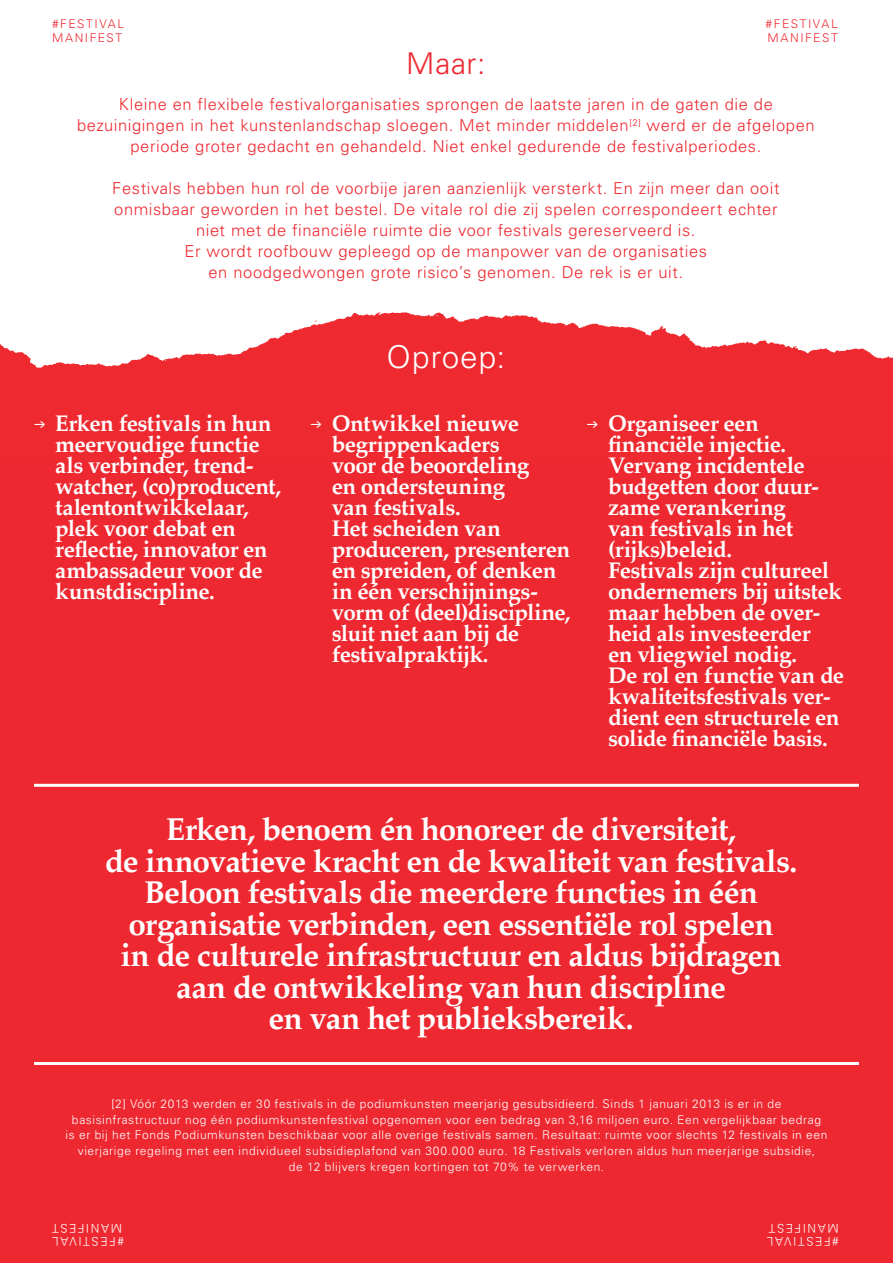
<style>
.page{position:relative;width:893px;height:1263px;background:#fff}
.page>*{position:absolute;margin:0;border:0;box-sizing:border-box;transform-origin:0 0}
.t1{font:700 31.5px/31.5px "Palatino";letter-spacing:-.025em;color:#fff;text-align:center}
._1-koloms_tekst{font:300 31.5px "Univers LT Std";letter-spacing:.03em;color:#fff}
._1-koloms_tekst-2{font:300 30px "Univers LT Std";color:#ee2830}
.t2{font:700 22.5px/21px "Palatino";letter-spacing:-.02em;color:#fff}
._1-koloms_tekst-3{font:300 16.5px/21px "Univers LT Std";letter-spacing:.035em;color:#ee2830;text-align:center}
._1-koloms_tekst-4{font:300 12px/15.8px "Univers LT Std";letter-spacing:.05em;color:#fff;text-align:center}
._1-koloms_tekst-5{font:300 12px "Univers LT Std";letter-spacing:.13em;color:#ee2830}
._1-koloms_tekst-6{font:300 12px "Univers LT Std";letter-spacing:.135em;color:#fff}
._1-koloms_tekst-7{font:300 12px "Univers LT Std";letter-spacing:.125em;color:#fff}
</style>
<div class="page">
<div style="left:0;top:414px;width:893px;height:849px;background:#ee2830"></div>
<img style="left:0;top:312px;width:893px;height:102px">
<hr style="left:34px;top:784px;width:825px;height:3px;background:#fff">
<hr style="left:34px;top:1062px;width:825px;height:3px;background:#fff">
<p class="_1-koloms_tekst-5" style="left:52px;top:17px;width:74px">#FESTIVAL</p>
<p class="_1-koloms_tekst-5" style="left:52px;top:30px;width:72px">MANIFEST</p>
<p class="_1-koloms_tekst-5" style="left:766px;top:17px;width:74px">#FESTIVAL</p>
<p class="_1-koloms_tekst-5" style="left:767px;top:30px;width:72px">MANIFEST</p>
<p class="_1-koloms_tekst-2" style="left:406px;top:45px;width:81px">Maar:</p>
<p class="_1-koloms_tekst-3" style="left:77px;top:94px;width:739px">Kleine en flexibele festivalorganisaties sprongen de laatste jaren in de gaten die de bezuinigingen in het kunstenlandschap sloegen. Met minder middelen<sup>[2]</sup> werd er de afgelopen periode groter gedacht en gehandeld. Niet enkel gedurende de festivalperiodes.</p>
<p class="_1-koloms_tekst-3" style="left:112px;top:178px;width:669px">Festivals hebben hun rol de voorbije jaren aanzienlijk versterkt. En zijn meer dan ooit onmisbaar geworden in het bestel. De vitale rol die zij spelen correspondeert echter niet met de financiële ruimte die voor festivals gereserveerd is.<br>Er wordt roofbouw gepleegd op de manpower van de organisaties<br>en noodgedwongen grote risico’s genomen. De rek is er uit.</p>
<p class="t2" style="left:55px;top:412px;width:218px">Erken festivals in hun meervoudige functie</p>
<p class="t2" style="left:55px;top:454px;width:227px">als verbinder, trend&shy;watcher, (co)producent, talentontwikkelaar,</p>
<p class="t2" style="left:55px;top:517px;width:214px">plek voor debat en reflectie, innovator en ambassadeur voor de kunstdiscipline.</p>
<p class="_1-koloms_tekst" style="left:386px;top:337px;width:120px">Oproep:</p>
<p class="t2" style="left:332px;top:412px;width:189px">Ontwikkel nieuwe begrippenkaders</p>
<p class="t2" style="left:332px;top:454px;width:199px">voor de beoordeling</p>
<p class="t2" style="left:332px;top:475px;width:175px">en ondersteuning van festivals.</p>
<p class="t2" style="left:332px;top:517px;width:171px">Het scheiden van</p>
<p class="t2" style="left:332px;top:538px;width:240px">produceren, presenteren en spreiden, of denken in één verschijnings&shy;vorm of (deel)discipline, sluit niet aan bij de</p>
<p class="t2" style="left:332px;top:643px;width:158px">festivalpraktijk.</p>
<p class="t2" style="left:608px;top:412px;width:179px">Organiseer een financiële injectie.</p>
<p class="t2" style="left:608px;top:454px;width:212px">Vervang incidentele budgetten door duur&shy;zame verankering</p>
<p class="t2" style="left:608px;top:517px;width:235px">van festivals in het (rijks)beleid.<br>Festivals zijn cultureel ondernemers bij uitstek maar hebben de over&shy;heid als investeerder<br>en vliegwiel nodig.</p>
<p class="t2" style="left:608px;top:664px;width:237px">De rol en functie van de kwaliteitsfestivals ver&shy;dient een structurele en solide financiële basis.</p>
<p class="t1" style="left:166px;top:813px;width:571px">Erken, benoem én honoreer de diversiteit,</p>
<p class="t1" style="left:105px;top:844px;width:694px">de innovatieve kracht en de kwaliteit van festivals.<br>Beloon festivals die meerdere functies in één</p>
<p class="t1" style="left:128px;top:907px;width:647px">organisatie verbinden, een essentiële rol spelen</p>
<p class="t1" style="left:120px;top:939px;width:663px">in de culturele infrastructuur en aldus bijdragen aan de ontwikkeling van hun discipline</p>
<p class="t1" style="left:268px;top:1002px;width:367px">en van het publieksbereik.</p>
<p class="_1-koloms_tekst-4" style="left:66px;top:1096px;width:763px">[2] Vóór 2013 werden er 30 festivals in de podiumkunsten meerjarig gesubsidieerd. Sinds 1 januari 2013 is er in de basisinfrastructuur nog één podiumkunstenfestival opgenomen voor een bedrag van 3,16 miljoen euro. Een vergelijkbaar bedrag<br>is er bij het Fonds Podiumkunsten beschikbaar voor alle overige festivals samen. Resultaat: ruimte voor slechts 12 festivals in een vierjarige regeling met een individueel subsidieplafond van 300.000 euro. 18 Festivals verloren aldus hun meerjarige subsidie,<br>de 12 blijvers kregen kortingen tot 70% te verwerken.</p>
<p class="_1-koloms_tekst-7" style="left:122px;top:1235px;width:72px;rotate:-180deg">MANIFEST</p>
<p class="_1-koloms_tekst-6" style="left:124px;top:1249px;width:74px;rotate:-180deg">#FESTIVAL</p>
<p class="_1-koloms_tekst-7" style="left:839px;top:1235px;width:72px;rotate:-180deg">MANIFEST</p>
<p class="_1-koloms_tekst-6" style="left:839px;top:1249px;width:74px;rotate:-180deg">#FESTIVAL</p>
</div>
